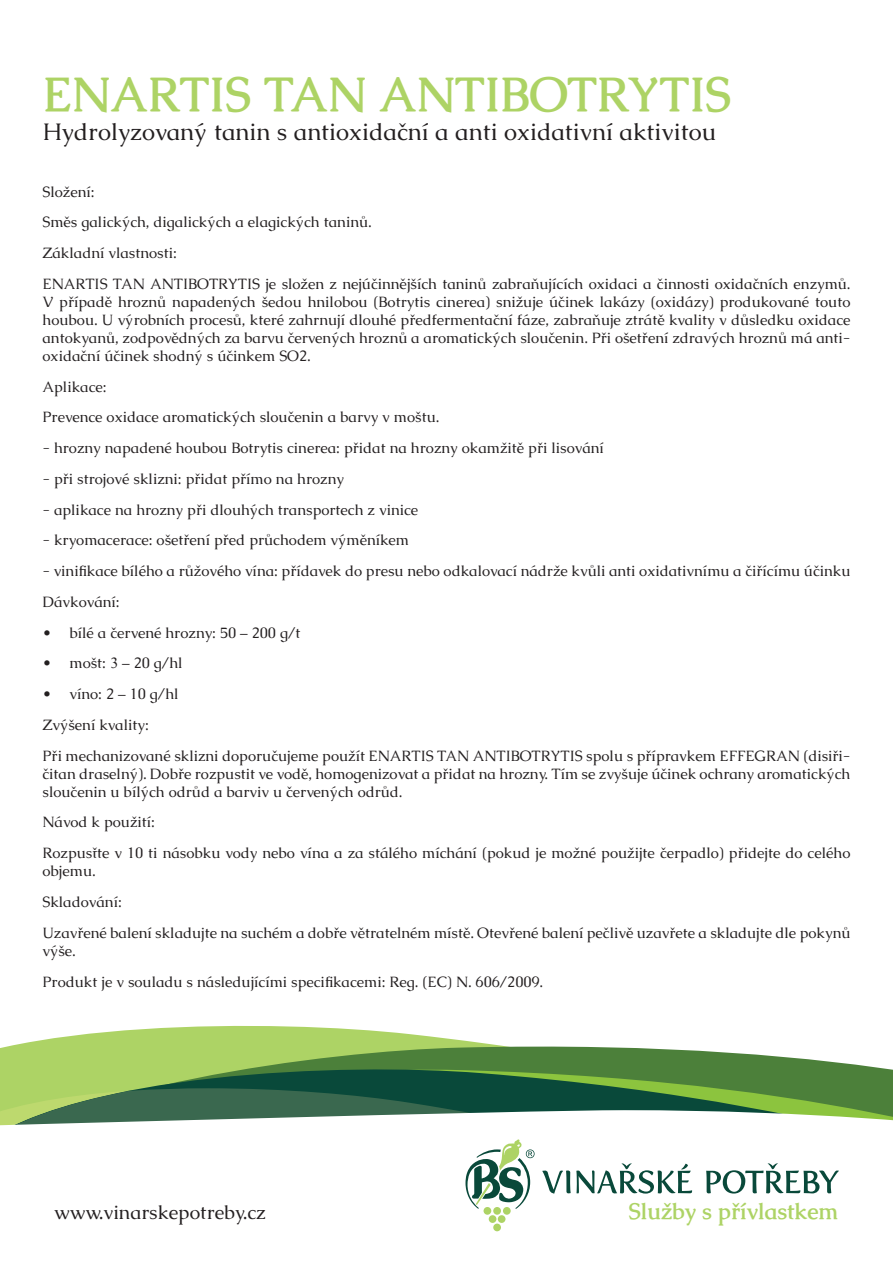
<style>
.page{position:relative;width:893px;height:1263px;background:#fff}
.page>*{position:absolute;margin:0;border:0;box-sizing:border-box;transform-origin:0 0}
.nadpis{font:700 48px "Caudex";color:#add365}
.podnadpis{font:24px "Caudex";color:#231f20}
.t1{font:700 22.5px "Caudex";color:#add365}
.t2{font:19.5px "Caudex";color:#231f20}
.text{font:15px/18px "Caudex";color:#231f20;text-align:justify}
</style>
<div class="page">
<svg style="left:63px;top:1026px;width:371px;height:11px;fill:#add365"></svg>
<svg style="left:0;top:1037px;width:832px;height:25px;fill:#add365"></svg>
<svg style="left:0;top:1062px;width:893px;height:29px;background:#578b46"></svg>
<svg style="left:0;top:1088px;width:678px;height:3px;background:#397045"></svg>
<svg style="left:0;top:1091px;width:893px;height:141px"></svg>
<p class="nadpis" style="left:43px;top:64px;width:690px">ENARTIS TAN ANTIBOTRYTIS</p>
<p class="podnadpis" style="left:43px;top:116px;width:675px">Hydrolyzovaný tanin s antioxidační a anti oxidativní aktivitou</p>
<p class="text" style="left:43px;top:182px;width:54px">Složení:</p>
<p class="text" style="left:43px;top:213px;width:331px">Směs galických, digalických a elagických taninů.</p>
<p class="text" style="left:43px;top:244px;width:136px">Základní vlastnosti:</p>
<p class="text" style="left:43px;top:275px;width:809px">ENARTIS TAN ANTIBOTRYTIS je složen z nejúčinnějších taninů zabraňujících oxidaci a činnosti oxidačních enzymů.<br>V případě hroznů napadených šedou hnilobou (Botrytis cinerea) snižuje účinek lakázy (oxidázy) produkované touto houbou. U výrobních procesů, které zahrnují dlouhé předfermentační fáze, zabraňuje ztrátě kvality v důsledku oxidace antokyanů, zodpovědných za barvu červených hroznů a aromatických sloučenin. Při ošetření zdravých hroznů má anti&shy;oxidační účinek shodný s účinkem SO2.</p>
<p class="text" style="left:43px;top:377px;width:66px">Aplikace:</p>
<p class="text" style="left:43px;top:408px;width:398px">Prevence oxidace aromatických sloučenin a barvy v moštu.</p>
<p class="text" style="left:43px;top:439px;width:563px">- hrozny napadené houbou Botrytis cinerea: přidat na hrozny okamžitě při lisování</p>
<p class="text" style="left:43px;top:470px;width:303px">- při strojové sklizni: přidat přímo na hrozny</p>
<p class="text" style="left:43px;top:500px;width:377px">- aplikace na hrozny při dlouhých transportech z vinice</p>
<p class="text" style="left:43px;top:531px;width:368px">- kryomacerace: ošetření před průchodem výměníkem</p>
<p class="text" style="left:43px;top:562px;width:809px">- vinifikace bílého a růžového vína: přídavek do presu nebo odkalovací nádrže kvůli anti oxidativnímu a čiřícímu účinku</p>
<p class="text" style="left:43px;top:593px;width:79px">Dávkování:</p>
<p class="text" style="left:43px;top:623px;width:260px">• bílé a červené hrozny: 50 – 200 g/t</p>
<p class="text" style="left:43px;top:654px;width:142px">• mošt: 3 – 20 g/hl</p>
<p class="text" style="left:43px;top:685px;width:138px">• víno: 2 – 10 g/hl</p>
<p class="text" style="left:43px;top:716px;width:108px">Zvýšení kvality:</p>
<p class="text" style="left:43px;top:746px;width:809px">Při mechanizované sklizni doporučujeme použít ENARTIS TAN ANTIBOTRYTIS spolu s přípravkem EFFEGRAN (disiři&shy;čitan draselný). Dobře rozpustit ve vodě, homogenizovat a přidat na hrozny. Tím se zvyšuje účinek ochrany aromatických sloučenin u bílých odrůd a barviv u červených odrůd.</p>
<p class="text" style="left:43px;top:813px;width:114px">Návod k použití:</p>
<p class="text" style="left:43px;top:844px;width:809px">Rozpusťte v 10 ti násobku vody nebo vína a za stálého míchání (pokud je možné použijte čerpadlo) přidejte do celého objemu.</p>
<p class="text" style="left:43px;top:893px;width:81px">Skladování:</p>
<p class="text" style="left:43px;top:923px;width:809px">Uzavřené balení skladujte na suchém a dobře větratelném místě. Otevřené balení pečlivě uzavřete a skladujte dle pokynů výše.</p>
<p class="text" style="left:43px;top:972px;width:502px">Produkt je v souladu s následujícími specifikacemi: Reg. (EC) N. 606/2009.</p>
<h3 class="t2" style="left:54px;top:1199px;width:213px">www.vinarskepotreby.cz</h3>
<h3 class="t1" style="left:629px;top:1196px;width:211px">Služby s přívlastkem</h3>
</div>
